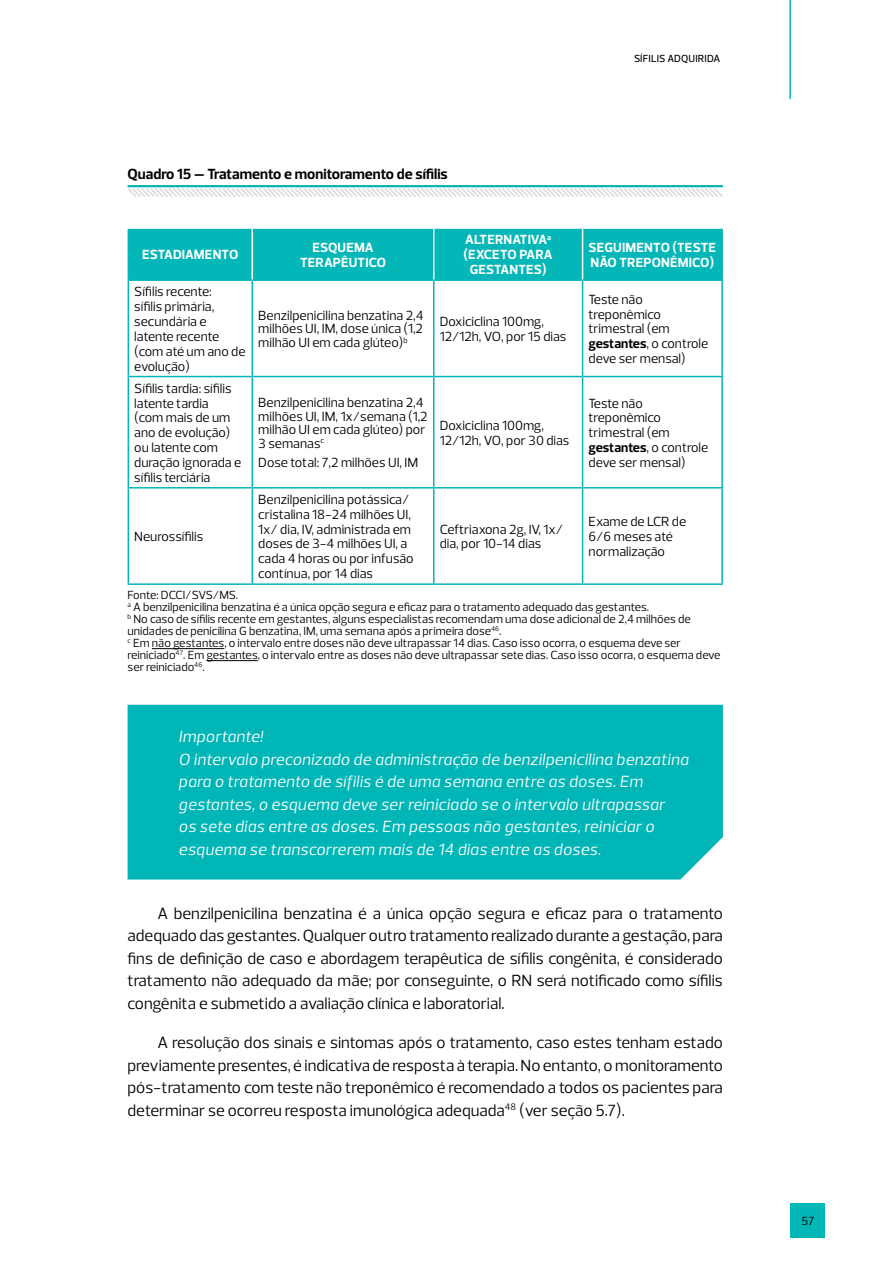
<style>
.page{position:relative;width:893px;height:1263px;background:#fff}
.page>*{position:absolute;margin:0;border:0;box-sizing:border-box;transform-origin:0 0}
.t1{font:16.5px/22.5px "Prelo";color:#000;text-align:justify}
.t2{font:italic 16.5px/22.5px "Prelo";letter-spacing:.02em;color:#fff}
.t3{font:700 15px "Prelo";color:#000}
.t4{font:13.5px/14.9px "Prelo";color:#000}
.t5{font:700 13.5px/14.9px "Prelo";letter-spacing:.015em;color:#fff;text-align:center}
.t6{font:12px/12px "Prelo";color:#000}
.t7{font:500 10.5px "Prelo";letter-spacing:.01em;color:#000}
.s1{font-weight:700}
</style>
<div class="page">
<div style="left:791px;top:1203px;width:34px;height:34px;background:#03b6b7"></div>
<hr style="left:789px;top:0;width:2px;height:99px;background:#03b6b7">
<hr style="left:128px;top:185px;width:595px;height:2px;background:#03b6b7">
<svg style="left:127px;top:186px;width:596px;height:11px"></svg>
<hr style="left:152px;top:648px;width:72px;height:1px;background:#000">
<hr style="left:207px;top:660px;width:51px;height:1px;background:#000">
<div style="left:129px;top:229px;width:592px;height:50px;background:#03b6b7"></div>
<hr style="left:128px;top:279px;width:124px;height:2px;background:#03b6b7">
<hr style="left:128px;top:281px;width:1px;height:95px;background:#03b6b7">
<hr style="left:252px;top:279px;width:182px;height:2px;background:#03b6b7">
<hr style="left:252px;top:281px;width:1px;height:95px;background:#03b6b7">
<hr style="left:434px;top:279px;width:149px;height:2px;background:#03b6b7">
<hr style="left:433px;top:281px;width:1px;height:95px;background:#03b6b7">
<hr style="left:583px;top:279px;width:140px;height:2px;background:#03b6b7">
<hr style="left:582px;top:281px;width:1px;height:95px;background:#03b6b7">
<hr style="left:721px;top:281px;width:2px;height:95px;background:#03b6b7">
<hr style="left:128px;top:376px;width:124px;height:1px;background:#03b6b7">
<hr style="left:128px;top:377px;width:1px;height:110px;background:#03b6b7">
<hr style="left:252px;top:376px;width:182px;height:1px;background:#03b6b7">
<hr style="left:252px;top:377px;width:1px;height:110px;background:#03b6b7">
<hr style="left:434px;top:376px;width:149px;height:1px;background:#03b6b7">
<hr style="left:433px;top:377px;width:1px;height:110px;background:#03b6b7">
<hr style="left:583px;top:376px;width:140px;height:1px;background:#03b6b7">
<hr style="left:582px;top:377px;width:1px;height:110px;background:#03b6b7">
<hr style="left:721px;top:377px;width:2px;height:110px;background:#03b6b7">
<hr style="left:128px;top:487px;width:124px;height:1px;background:#03b6b7">
<hr style="left:128px;top:488px;width:1px;height:95px;background:#03b6b7">
<hr style="left:128px;top:583px;width:124px;height:2px;background:#03b6b7">
<hr style="left:252px;top:487px;width:182px;height:1px;background:#03b6b7">
<hr style="left:252px;top:488px;width:1px;height:95px;background:#03b6b7">
<hr style="left:252px;top:583px;width:182px;height:2px;background:#03b6b7">
<hr style="left:434px;top:487px;width:149px;height:1px;background:#03b6b7">
<hr style="left:433px;top:488px;width:1px;height:95px;background:#03b6b7">
<hr style="left:434px;top:583px;width:149px;height:2px;background:#03b6b7">
<hr style="left:583px;top:487px;width:140px;height:1px;background:#03b6b7">
<hr style="left:582px;top:488px;width:1px;height:95px;background:#03b6b7">
<hr style="left:721px;top:488px;width:2px;height:95px;background:#03b6b7">
<hr style="left:583px;top:583px;width:140px;height:2px;background:#03b6b7">
<hr style="left:128px;top:229px;width:1px;height:50px;background:#03b6b7">
<hr style="left:721px;top:229px;width:2px;height:50px;background:#03b6b7">
<hr style="left:252px;top:229px;width:1px;height:50px;background:#fff">
<hr style="left:433px;top:229px;width:1px;height:50px;background:#fff">
<hr style="left:582px;top:229px;width:1px;height:50px;background:#fff">
<div style="left:128px;top:705px;width:595px;height:174px;background:#00b5b6"></div>
<p class="t3" style="left:128px;top:165px;width:322px">Quadro 15 – Tratamento e monitoramento de sífilis</p>
<p class="t7" style="left:634px;top:52px;width:61px">SÍFILIS ADQUIRIDA</p>
<p class="t5" style="left:142px;top:247px;width:98px">ESTADIAMENTO</p>
<p class="t5" style="left:300px;top:240px;width:87px">ESQUEMA<br>TERAPÊUTICO</p>
<p class="t5" style="left:464px;top:232px;width:91px">ALTERNATIVA<sup>a </sup>(EXCETO PARA<br>GESTANTES)</p>
<p class="t5" style="left:589px;top:240px;width:129px;text-align:left">SEGUIMENTO (TESTE<br>NÃO TREPONÊMICO)</p>
<p class="t4" style="left:134px;top:284px;width:113px">Sífilis recente:<br>sífilis primária, secundária e latente recente (com até um ano de evolução)</p>
<p class="t4" style="left:589px;top:292px;width:121px">Teste não treponêmico trimestral (em <span class="s1">gestantes</span>, o controle deve ser mensal)</p>
<p class="t4" style="left:258px;top:309px;width:167px;line-height:13.6px;text-align:justify">Benzilpenicilina benzatina 2,4 milhões UI, IM, dose única (1,2 milhão UI em cada glúteo)<sup>b</sup></p>
<p class="t4" style="left:440px;top:314px;width:128px">Doxiciclina 100mg,<br>12/12h, VO, por 15 dias</p>
<p class="t4" style="left:134px;top:381px;width:109px">Sífilis tardia: sífilis latente tardia<br>(com mais de um ano de evolução) ou latente com duração ignorada e sífilis terciária</p>
<p class="t4" style="left:258px;top:396px;width:171px;line-height:13.6px">Benzilpenicilina benzatina 2,4 milhões UI, IM, 1x/semana (1,2 milhão UI em cada glúteo) por<br>3 semanas<sup>c</sup></p>
<p class="t4" style="left:258px;top:455px;width:162px">Dose total: 7,2 milhões UI, IM</p>
<p class="t4" style="left:440px;top:418px;width:131px">Doxiciclina 100mg,<br>12/12h, VO, por 30 dias</p>
<p class="t4" style="left:589px;top:396px;width:121px">Teste não treponêmico trimestral (em <span class="s1">gestantes</span>, o controle deve ser mensal)</p>
<p class="t4" style="left:258px;top:492px;width:157px">Benzilpenicilina potássica/ cristalina 18-24 milhões UI,<br>1x/ dia, IV, administrada em doses de 3-4 milhões UI, a cada 4 horas ou por infusão contínua, por 14 dias</p>
<p class="t4" style="left:440px;top:522px;width:125px">Ceftriaxona 2g, IV, 1x/ dia, por 10-14 dias</p>
<p class="t4" style="left:589px;top:514px;width:99px">Exame de LCR de<br>6/6 meses até normalização</p>
<p class="t6" style="left:128px;top:589px;width:595px">Fonte: DCCI/SVS/MS.<br><sup>a</sup> A benzilpenicilina benzatina é a única opção segura e eficaz para o tratamento adequado das gestantes.<br><sup>b</sup> No caso de sífilis recente em gestantes, alguns especialistas recomendam uma dose adicional de 2,4 milhões de unidades de penicilina G benzatina, IM, uma semana após a primeira dose<sup>46</sup>.<br><sup>c</sup> Em não gestantes, o intervalo entre doses não deve ultrapassar 14 dias. Caso isso ocorra, o esquema deve ser reiniciado<sup>47</sup>. Em gestantes, o intervalo entre as doses não deve ultrapassar sete dias. Caso isso ocorra, o esquema deve ser reiniciado<sup>46</sup>.</p>
<p class="t4" style="left:134px;top:529px;width:70px">Neurossífilis</p>
<p class="t2" style="left:179px;top:725px;width:511px">Importante!<br>O intervalo preconizado de administração de benzilpenicilina benzatina para o tratamento de sífilis é de uma semana entre as doses. Em gestantes, o esquema deve ser reiniciado se o intervalo ultrapassar<br>os sete dias entre as doses. Em pessoas não gestantes, reiniciar o esquema se transcorrerem mais de 14 dias entre as doses.</p>
<p class="t1" style="left:128px;top:902px;width:597px;text-indent:30px">A benzilpenicilina benzatina é a única opção segura e eficaz para o tratamento adequado das gestantes. Qualquer outro tratamento realizado durante a gestação, para fins de definição de caso e abordagem terapêutica de sífilis congênita, é considerado tratamento não adequado da mãe; por conseguinte, o RN será notificado como sífilis congênita e submetido a avaliação clínica e laboratorial.</p>
<p class="t1" style="left:128px;top:1032px;width:597px;text-indent:30px">A resolução dos sinais e sintomas após o tratamento, caso estes tenham estado previamente presentes, é indicativa de resposta à terapia. No entanto, o monitoramento pós-tratamento com teste não treponêmico é recomendado a todos os pacientes para determinar se ocorreu resposta imunológica adequada<sup>48</sup> (ver seção 5.7).</p>
<p class="t6" style="left:801px;top:1215px;width:14px">57</p>
</div>
